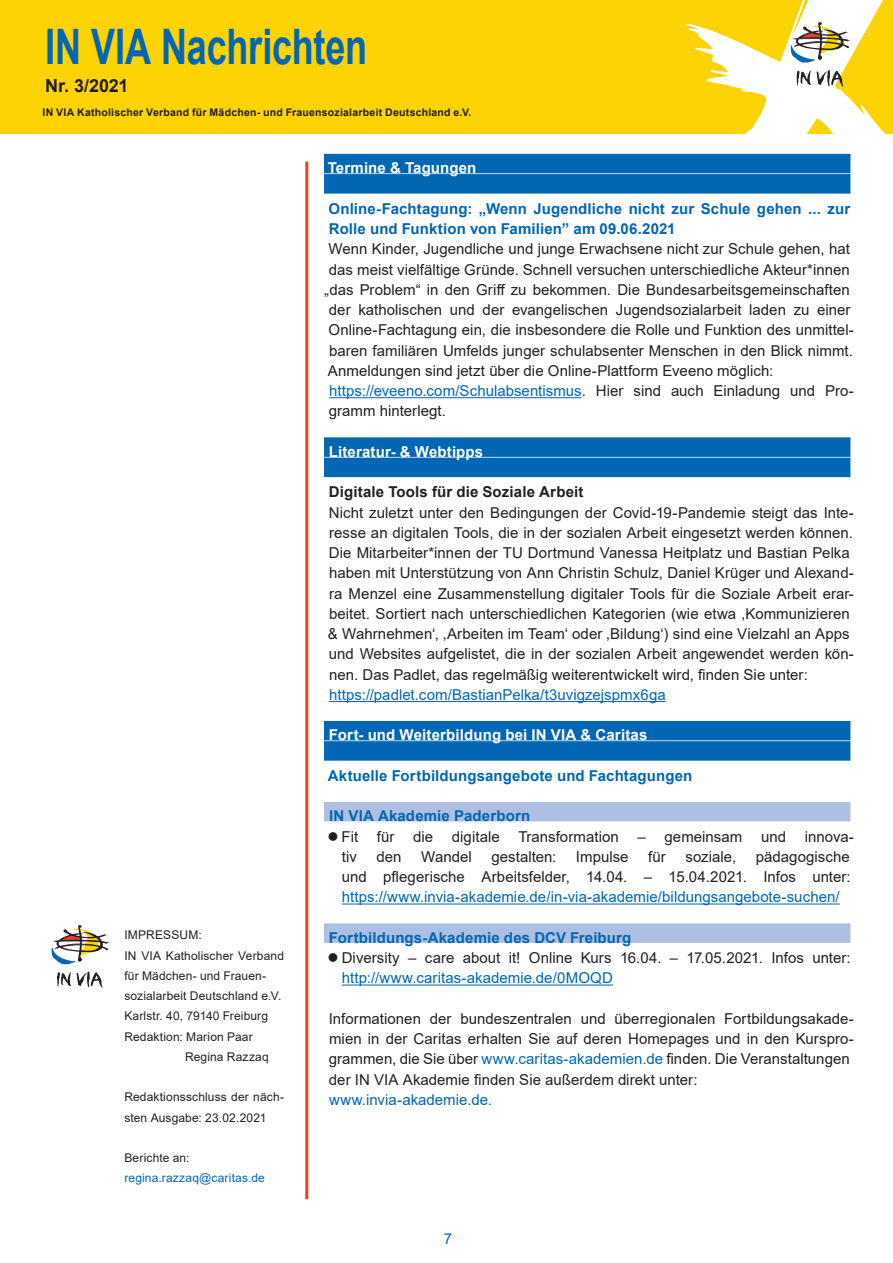
<style>
.page{position:relative;width:893px;height:1263px;background:#fff}
.page>*{position:absolute;margin:0;border:0;box-sizing:border-box;transform-origin:0 0}
.t1{font:700 48.9px "Arial";letter-spacing:-.005em;color:#0166b3;scale:.74 1}
.t2{font:700 18px "Arial";letter-spacing:-.005em;color:#231f20}
.t3{font:15px/20.2px "Arial";letter-spacing:.005em;color:#231f20}
.UNTERTITELKASTEN_HEL{font:700 15px/20.2px "Arial";letter-spacing:.01em;color:#0166b3}
.TITELKASTEN_BLAU{font:700 15px "Arial";letter-spacing:.01em;color:#fff}
.t4{font:15px "Arial";color:#0166b3}
.t5{font:700 15px "Arial";letter-spacing:.01em;color:#231f20}
.t6{font:12px/20.2px "Arial";letter-spacing:.01em;color:#231f20}
.t7{font:12px "Arial";letter-spacing:.01em;color:#0166b3}
.t8{font:700 10.5px "Arial";letter-spacing:.02em;color:#231f20}
.s1{color:#0166b3}
</style>
<div class="page">
<div style="left:0;top:0;width:893px;height:133px;background:#fed304"></div>
<svg style="left:686px;top:0;width:199px;height:133px"></svg>
<hr style="left:305px;top:162px;width:3px;height:1037px;background:#ef3e22">
<div style="left:324px;top:154px;width:526px;height:19px;background:#0166b3"></div>
<div style="left:324px;top:174px;width:526px;height:20px;background:#0166b3"></div>
<hr style="left:329px;top:397px;width:253px;height:1px;background:#0166b3">
<div style="left:324px;top:437px;width:526px;height:20px;background:#0166b3"></div>
<div style="left:324px;top:458px;width:526px;height:19px;background:#0166b3"></div>
<hr style="left:329px;top:701px;width:337px;height:1px;background:#0166b3">
<div style="left:324px;top:721px;width:526px;height:19px;background:#0166b3"></div>
<div style="left:324px;top:741px;width:526px;height:20px;background:#0166b3"></div>
<div style="left:324px;top:802px;width:526px;height:19px;background:#adbfe2"></div>
<hr style="left:342px;top:904px;width:498px;height:1px;background:#0166b3">
<div style="left:324px;top:923px;width:526px;height:20px;background:#adbfe2"></div>
<hr style="left:342px;top:985px;width:271px;height:1px;background:#0166b3">
<svg style="left:57px;top:972px;width:46px;height:16px"></svg>
<svg style="left:52px;top:925px;width:57px;height:39px"></svg>
<h1 class="t1" style="left:45px;top:12px;width:437px">IN VIA Nachrichten</h1>
<p class="t2" style="left:45px;top:73px;width:85px">Nr. 3/2021</p>
<p class="t8" style="left:43px;top:105px;width:430px">IN VIA Katholischer Verband für Mädchen- und Frauensozialarbeit Deutschland e.V.</p>
<p class="t6" style="left:124px;top:925px;width:79px">IMPRESSUM:</p>
<p class="t6" style="left:124px;top:945px;width:161px">IN VIA Katholischer Verband für Mädchen- und Frauen-</p>
<p class="t6" style="left:124px;top:986px;width:158px">sozialarbeit Deutschland e.V.</p>
<p class="t6" style="left:124px;top:1006px;width:145px">Karlstr. 40, 79140 Freiburg</p>
<p class="t6" style="left:124px;top:1026px;width:130px">Redaktion: Marion Paar</p>
<p class="t6" style="left:185px;top:1046px;width:85px">Regina Razzaq</p>
<p class="t6" style="left:124px;top:1087px;width:161px">Redaktionsschluss der näch&shy;sten Ausgabe: 23.02.2021</p>
<p class="t6" style="left:124px;top:1148px;width:67px">Berichte an:</p>
<p class="t7" style="left:124px;top:1170px;width:142px">regina.razzaq@caritas.de</p>
<p class="TITELKASTEN_BLAU" style="left:328px;top:157px;width:150px">Termine &amp; Tagungen</p>
<p class="UNTERTITELKASTEN_HEL" style="left:329px;top:199px;width:523px">Online-Fachtagung: „Wenn Jugendliche nicht zur Schule gehen ... zur<br>Rolle und Funktion von Familien” am 09.06.2021</p>
<p class="t3" style="left:329px;top:239px;width:523px">Wenn Kinder, Jugendliche und junge Erwachsene nicht zur Schule gehen, hat</p>
<p class="t3" style="left:329px;top:259px;width:522px">das meist vielfältige Gründe. Schnell versuchen unterschiedliche Akteur*innen</p>
<p class="t3" style="left:324px;top:279px;width:527px">„das Problem“ in den Griff zu bekommen. Die Bundesarbeitsgemeinschaften</p>
<p class="t3" style="left:329px;top:300px;width:523px">der katholischen und der evangelischen Jugendsozialarbeit laden zu einer</p>
<p class="t3" style="left:329px;top:320px;width:527px">Online-Fachtagung ein, die insbesondere die Rolle und Funktion des unmittel-</p>
<p class="t3" style="left:329px;top:340px;width:525px">baren familiären Umfelds junger schulabsenter Menschen in den Blick nimmt.</p>
<p class="t3" style="left:328px;top:360px;width:447px">Anmeldungen sind jetzt über die Online-Plattform Eveeno möglich:</p>
<p class="t3" style="left:329px;top:381px;width:527px"><span class="s1">https://eveeno.com/Schulabsentismus</span>. Hier sind auch Einladung und Pro&shy;gramm hinterlegt.</p>
<p class="TITELKASTEN_BLAU" style="left:329px;top:441px;width:156px">Literatur- &amp; Webtipps</p>
<p class="t5" style="left:329px;top:481px;width:256px">Digitale Tools für die Soziale Arbeit</p>
<p class="t3" style="left:328px;top:502px;width:527px">Nicht zuletzt unter den Bedingungen der Covid-19-Pandemie steigt das Inte&shy;resse an digitalen Tools, die in der sozialen Arbeit eingesetzt werden können.<br>Die Mitarbeiter*innen der TU Dortmund Vanessa Heitplatz und Bastian Pelka haben mit Unterstützung von Ann Christin Schulz, Daniel Krüger und Alexand&shy;ra Menzel eine Zusammenstellung digitaler Tools für die Soziale Arbeit erar&shy;beitet. Sortiert nach unterschiedlichen Kategorien (wie etwa ‚Kommunizieren &amp; Wahrnehmen‘, ‚Arbeiten im Team‘ oder ‚Bildung‘) sind eine Vielzahl an Apps und Websites aufgelistet, die in der sozialen Arbeit angewendet werden kön&shy;nen. Das Padlet, das regelmäßig weiterentwickelt wird, finden Sie unter:</p>
<p class="t4" style="left:329px;top:684px;width:338px">https://padlet.com/BastianPelka/t3uvigzejspmx6ga</p>
<p class="TITELKASTEN_BLAU" style="left:329px;top:724px;width:320px">Fort- und Weiterbildung bei IN VIA &amp; Caritas</p>
<p class="UNTERTITELKASTEN_HEL" style="left:328px;top:766px;width:366px">Aktuelle Fortbildungsangebote und Fachtagungen</p>
<p class="UNTERTITELKASTEN_HEL" style="left:329px;top:806px;width:203px">IN VIA Akademie Paderborn</p>
<p class="t3" style="left:342px;top:826px;width:514px">Fit für die digitale Transformation – gemeinsam und innova&shy;tiv</p>
<p class="t3" style="left:376px;top:846px;width:27px">den</p>
<p class="t3" style="left:421px;top:846px;width:52px">Wandel</p>
<p class="t3" style="left:491px;top:846px;width:66px">gestalten:</p>
<p class="t3" style="left:576px;top:846px;width:54px">Impulse</p>
<p class="t3" style="left:648px;top:846px;width:19px">für</p>
<p class="t3" style="left:685px;top:846px;width:52px">soziale,</p>
<p class="t3" style="left:342px;top:846px;width:511px;text-align:justify;text-indent:414px">pädagogische und pflegerische Arbeitsfelder, 14.04. – 15.04.2021. Infos unter: <span class="s1">https://www.invia-akademie.de/in-via-akademie/bildungsangebote-suchen/</span></p>
<p class="UNTERTITELKASTEN_HEL" style="left:329px;top:928px;width:304px">Fortbildungs-Akademie des DCV Freiburg</p>
<p class="t3" style="left:342px;top:948px;width:511px">Diversity – care about it! Online Kurs 16.04. – 17.05.2021. Infos unter: <span class="s1">http://www.caritas-akademie.de/0MOQD</span></p>
<p class="t3" style="left:329px;top:1008px;width:527px">Informationen der bundeszentralen und überregionalen Fortbildungsakade&shy;mien in der Caritas erhalten Sie auf deren Homepages und in den Kurspro&shy;grammen, die Sie über <span class="s1">www.caritas-akademien.de</span> finden. Die Veranstaltungen der IN VIA Akademie finden Sie außerdem direkt unter:</p>
<p class="t4" style="left:329px;top:1089px;width:165px">www.invia-akademie.de.</p>
<p class="t4" style="left:444px;top:1228px;width:10px">7</p>
</div>
